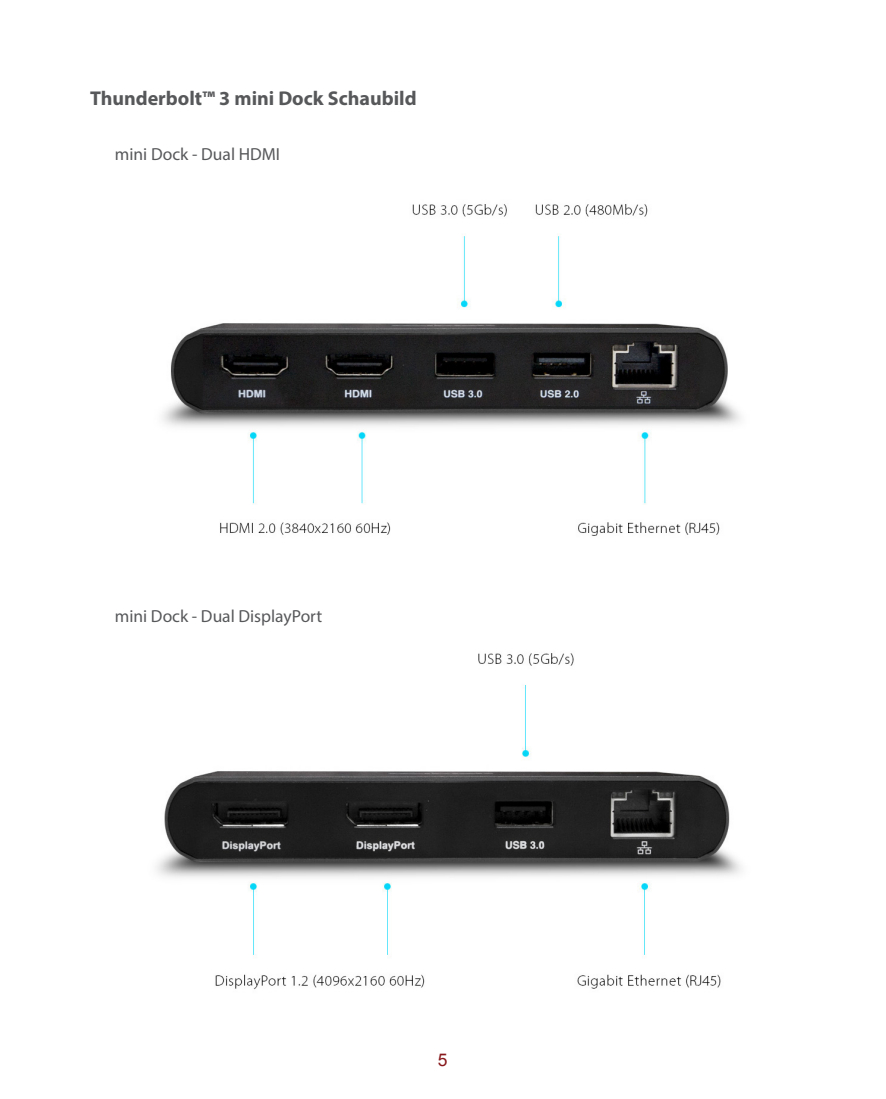
<style>
.page{position:relative;width:886px;height:1099px;background:#fff}
.page>*{position:absolute;margin:0;border:0;box-sizing:border-box;transform-origin:0 0}
.t1{font:700 20px "Myriad Pro";color:#57585a}
.t2{font:17.5px "Myriad Pro";color:#57585a}
.t3{font:17.5px "Arial";color:#88181b}
</style>
<div class="page">
<img style="left:162px;top:204px;width:579px;height:332px">
<img style="left:156px;top:653px;width:585px;height:337px">
<p class="t1" style="left:90px;top:85px;width:328px">Thunderbolt™ 3 mini Dock Schaubild</p>
<p class="t2" style="left:115px;top:143px;width:167px">mini Dock - Dual HDMI</p>
<p class="t2" style="left:115px;top:605px;width:209px">mini Dock - Dual DisplayPort</p>
<p class="t3" style="left:438px;top:1048px;width:11px">5</p>
</div>
